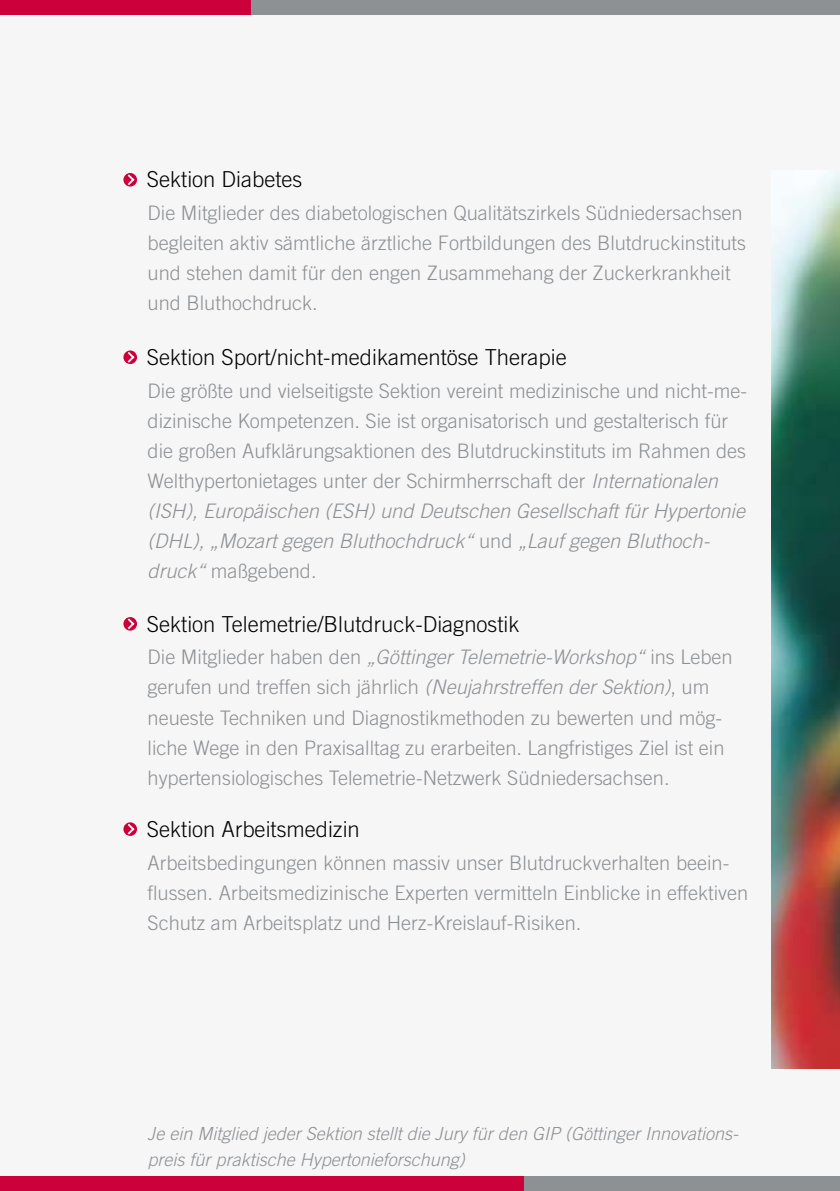
<style>
.page{position:relative;width:840px;height:1191px;background:#fff}
.page>*{position:absolute;margin:0;border:0;box-sizing:border-box;transform-origin:0 0}
.t1{font:300 22px "Trade Gothic";color:#000}
.t2{font:300 20px/30px "Trade Gothic";color:#8d9194}
.t3{font:italic 300 18px/26px "Trade Gothic";color:#8d9194}
.s1{font-style:italic}
</style>
<div class="page">
<div style="left:0;top:0;width:839px;height:1191px;background:#f7f6f7"></div>
<div style="left:0;top:0;width:839px;height:14px;background:#8d9194"></div>
<div style="left:0;top:1176px;width:839px;height:15px;background:#8d9194"></div>
<div style="left:0;top:1176px;width:523px;height:15px;background:#cc003a"></div>
<div style="left:0;top:0;width:250px;height:14px;background:#cc003a"></div>
<svg style="left:123px;top:173px;width:14px;height:13px"></svg>
<svg style="left:128px;top:174px;width:6px;height:11px"></svg>
<svg style="left:123px;top:350px;width:14px;height:14px"></svg>
<svg style="left:128px;top:352px;width:6px;height:11px"></svg>
<svg style="left:123px;top:617px;width:14px;height:13px"></svg>
<svg style="left:128px;top:618px;width:6px;height:11px"></svg>
<svg style="left:123px;top:822px;width:14px;height:14px"></svg>
<svg style="left:128px;top:823px;width:6px;height:11px"></svg>
<img style="left:771px;top:173px;width:68px;height:896px">
<p class="t1" style="left:147px;top:167px;width:157px">Sektion Diabetes</p>
<p class="t2" style="left:147px;top:197px;width:599px">Die Mitglieder des diabetologischen Qualitätszirkels Südniedersachsen begleiten aktiv sämtliche ärztliche Fortbildungen des Blutdruckinstituts und stehen damit für den engen Zusammehang der Zuckerkrankheit und Bluthochdruck.</p>
<p class="t1" style="left:147px;top:344px;width:421px">Sektion Sport/nicht-medikamentöse Therapie</p>
<p class="t2" style="left:147px;top:375px;width:600px">Die größte und vielseitigste Sektion vereint medizinische und nicht-me&shy;dizinische Kompetenzen. Sie ist organisatorisch und gestalterisch für die großen Aufklärungsaktionen des Blutdruckinstituts im Rahmen des Welthypertonietages unter der Schirmherrschaft der <span class="s1">Internationalen (ISH), Europäischen (ESH) und Deutschen Gesellschaft für Hypertonie (DHL), „Mozart gegen Bluthochdruck“</span> und <span class="s1">„Lauf gegen Bluthoch&shy;druck“</span> maßgebend.</p>
<p class="t1" style="left:147px;top:610px;width:374px">Sektion Telemetrie/Blutdruck-Diagnostik</p>
<p class="t2" style="left:147px;top:642px;width:586px">Die Mitglieder haben den <span class="s1">„Göttinger Telemetrie-Workshop“</span> ins Leben gerufen und treffen sich jährlich <span class="s1">(Neujahrstreffen der Sektion)</span>, um neueste Techniken und Diagnostikmethoden zu bewerten und mög&shy;liche Wege in den Praxisalltag zu erarbeiten. Langfristiges Ziel ist ein hypertensiologisches Telemetrie-Netzwerk Südniedersachsen.</p>
<p class="t1" style="left:147px;top:816px;width:214px">Sektion Arbeitsmedizin</p>
<p class="t2" style="left:147px;top:847px;width:602px">Arbeitsbedingungen können massiv unser Blutdruckverhalten beein&shy;flussen. Arbeitsmedizinische Experten vermitteln Einblicke in effektiven<br>Schutz am Arbeitsplatz und Herz-Kreislauf-Risiken.</p>
<p class="t3" style="left:147px;top:1120px;width:592px">Je ein Mitglied jeder Sektion stellt die Jury für den GIP (Göttinger Innovations&shy;preis für praktische Hypertonieforschung)</p>
</div>
